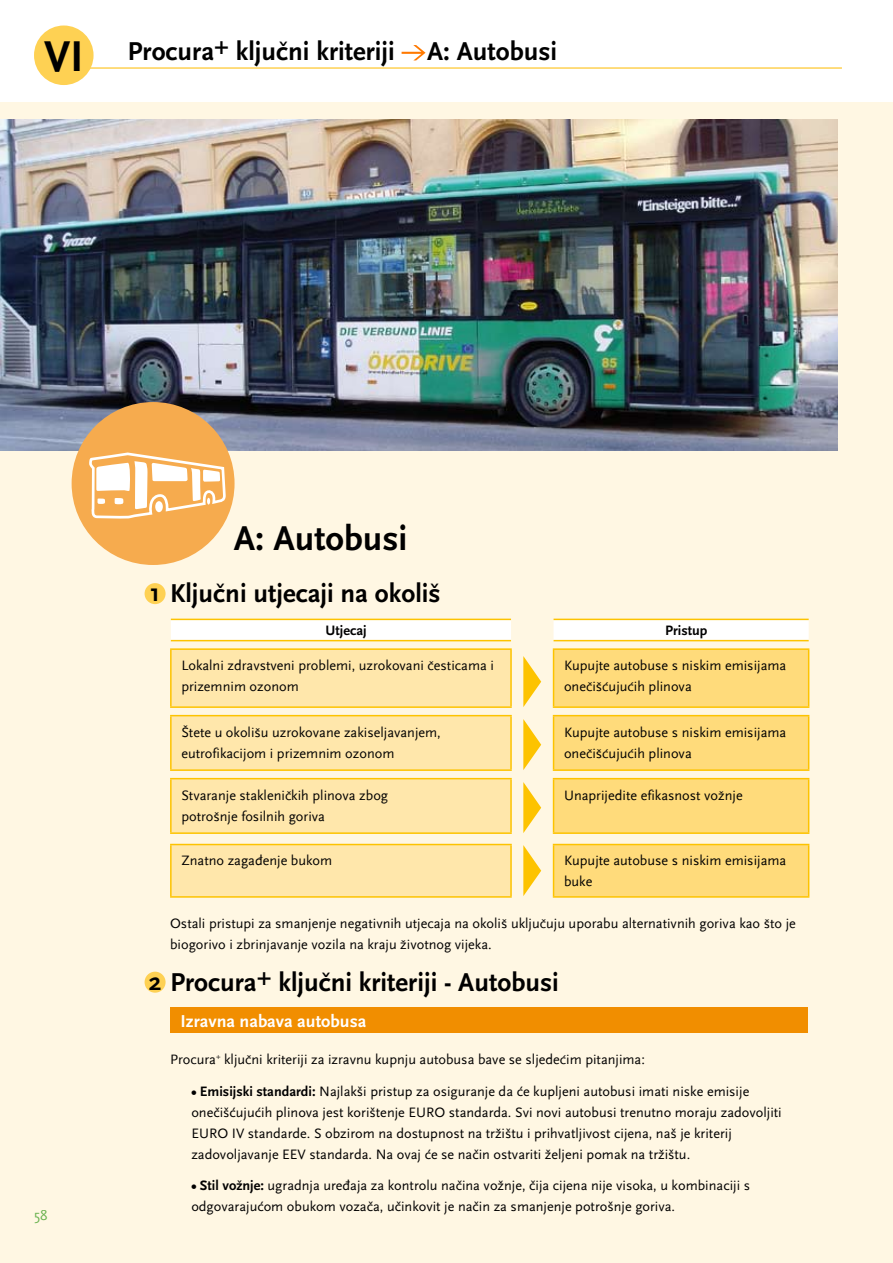
<style>
.page{position:relative;width:893px;height:1263px;background:#fff}
.page>*{position:absolute;margin:0;border:0;box-sizing:border-box;transform-origin:0 0}
.t1{font:700 45px "Scala Sans Pro";color:#000}
.t2{font:700 36px "Scala Sans Pro";color:#000}
.t3{font:700 27px "Scala Sans Pro";color:#000}
.t4{font:700 18px "Scala Sans Pro";color:#fff}
.t5{font:15px "Scala Sans Pro";color:#45a12b}
.t6{font:500 14.25px/21px "Scala Sans";color:#000}
.t7{font:14.25px/21px "Scala Sans Pro";color:#000}
.t8{font:700 14.25px "Scala Sans Pro";color:#000}
.s1{font-size:25.5px}
.s2{font-weight:700}
</style>
<div class="page">
<div style="left:0;top:102px;width:893px;height:1161px;background:#fff7e3"></div>
<hr style="left:64px;top:67px;width:778px;height:2px;background:#fed153">
<div style="left:34px;top:26px;width:60px;height:59px;background:#fed153;border-radius:50%"></div>
<svg style="left:171px;top:619px;width:638px;height:22px"></svg>
<svg style="left:171px;top:650px;width:340px;height:246px;background:#fee8af"></svg>
<svg style="left:554px;top:650px;width:255px;height:246px;background:#fedd84"></svg>
<hr style="left:171px;top:640px;width:340px;height:1px;background:#fdc300">
<hr style="left:554px;top:640px;width:255px;height:1px;background:#fdc300">
<hr style="left:170px;top:706px;width:342px;height:2px;background:#fdc300">
<hr style="left:553px;top:706px;width:256px;height:2px;background:#fdc300">
<hr style="left:170px;top:769px;width:342px;height:2px;background:#fdc300">
<hr style="left:553px;top:769px;width:256px;height:2px;background:#fdc300">
<hr style="left:170px;top:832px;width:342px;height:2px;background:#fdc300">
<hr style="left:553px;top:832px;width:256px;height:2px;background:#fdc300">
<hr style="left:170px;top:896px;width:342px;height:2px;background:#fdc300">
<hr style="left:553px;top:896px;width:256px;height:2px;background:#fdc300">
<hr style="left:171px;top:619px;width:340px;height:1px;background:#fdc300">
<hr style="left:170px;top:648px;width:342px;height:2px;background:#fdc300">
<hr style="left:170px;top:650px;width:2px;height:56px;background:#fdc300">
<hr style="left:510px;top:650px;width:2px;height:56px;background:#fdc300">
<hr style="left:170px;top:715px;width:342px;height:1px;background:#fdc300">
<hr style="left:170px;top:716px;width:2px;height:53px;background:#fdc300">
<hr style="left:510px;top:716px;width:2px;height:53px;background:#fdc300">
<hr style="left:170px;top:778px;width:342px;height:1px;background:#fdc300">
<hr style="left:170px;top:779px;width:2px;height:53px;background:#fdc300">
<hr style="left:510px;top:779px;width:2px;height:53px;background:#fdc300">
<hr style="left:170px;top:844px;width:342px;height:1px;background:#fdc300">
<hr style="left:170px;top:845px;width:2px;height:51px;background:#fdc300">
<hr style="left:510px;top:845px;width:2px;height:51px;background:#fdc300">
<hr style="left:554px;top:619px;width:255px;height:1px;background:#fdc300">
<hr style="left:553px;top:648px;width:256px;height:2px;background:#fdc300">
<hr style="left:553px;top:650px;width:1px;height:56px;background:#fdc300">
<hr style="left:808px;top:650px;width:1px;height:56px;background:#fdc300">
<hr style="left:553px;top:715px;width:256px;height:1px;background:#fdc300">
<hr style="left:553px;top:716px;width:1px;height:53px;background:#fdc300">
<hr style="left:808px;top:716px;width:1px;height:53px;background:#fdc300">
<hr style="left:553px;top:778px;width:256px;height:1px;background:#fdc300">
<hr style="left:553px;top:779px;width:1px;height:53px;background:#fdc300">
<hr style="left:808px;top:779px;width:1px;height:53px;background:#fdc300">
<hr style="left:553px;top:844px;width:256px;height:1px;background:#fdc300">
<hr style="left:553px;top:845px;width:1px;height:51px;background:#fdc300">
<hr style="left:808px;top:845px;width:1px;height:51px;background:#fdc300">
<svg style="left:523px;top:656px;width:18px;height:51px"></svg>
<svg style="left:523px;top:719px;width:18px;height:51px"></svg>
<svg style="left:523px;top:782px;width:18px;height:51px"></svg>
<svg style="left:523px;top:845px;width:18px;height:51px"></svg>
<div style="left:170px;top:1007px;width:638px;height:26px;background:#f18e00"></div>
<div style="left:145px;top:583px;width:21px;height:21px;background:#fed153;border-radius:50%"></div>
<div style="left:145px;top:972px;width:21px;height:21px;background:#fed153;border-radius:50%"></div>
<svg style="left:402px;top:45px;width:24px;height:15px"></svg>
<img style="left:0;top:119px;width:838px;height:332px">
<div style="left:72px;top:402px;width:163px;height:163px;background:#f6ab4e;border-radius:50%"></div>
<svg style="left:89px;top:454px;width:138px;height:65px"></svg>
<h1 class="t1" style="left:44px;top:30px;width:41px">VI</h1>
<h3 class="t3" style="left:128px;top:35px;width:431px">Procura+ ključni kriteriji A: Autobusi</h3>
<p class="t5" style="left:34px;top:1207px;width:15px">58</p>
<h2 class="t2" style="left:234px;top:517px;width:175px">A: Autobusi</h2>
<h3 class="t3" style="left:150px;top:577px;width:292px"><span class="s1">1</span> Ključni utjecaji na okoliš</h3>
<p class="t8" style="left:326px;top:622px;width:43px">Utjecaj</p>
<p class="t8" style="left:665px;top:622px;width:44px">Pristup</p>
<p class="t6" style="left:181px;top:655px;width:314px">Lokalni zdravstveni problemi, uzrokovani česticama i prizemnim ozonom</p>
<p class="t6" style="left:564px;top:655px;width:224px">Kupujte autobuse s niskim emisijama onečišćujućih plinova</p>
<p class="t6" style="left:181px;top:722px;width:261px">Štete u okolišu uzrokovane zakiseljavanjem, eutrofikacijom i prizemnim ozonom</p>
<p class="t6" style="left:564px;top:722px;width:224px">Kupujte autobuse s niskim emisijama onečišćujućih plinova</p>
<p class="t6" style="left:181px;top:785px;width:208px">Stvaranje stakleničkih plinova zbog potrošnje fosilnih goriva</p>
<p class="t6" style="left:564px;top:785px;width:180px">Unaprijedite efikasnost vožnje</p>
<p class="t6" style="left:181px;top:850px;width:152px">Znatno zagađenje bukom</p>
<p class="t6" style="left:564px;top:850px;width:224px">Kupujte autobuse s niskim emisijama buke</p>
<p class="t6" style="left:170px;top:913px;width:627px">Ostali pristupi za smanjenje negativnih utjecaja na okoliš uključuju uporabu alternativnih goriva kao što je biogorivo i zbrinjavanje vozila na kraju životnog vijeka.</p>
<h3 class="t3" style="left:149px;top:966px;width:411px"><span class="s1">2</span> Procura+ ključni kriteriji - Autobusi</h3>
<p class="t4" style="left:181px;top:1010px;width:187px">Izravna nabava autobusa</p>
<p class="t6" style="left:170px;top:1049px;width:476px">Procura<sup>+</sup> ključni kriteriji za izravnu kupnju autobusa bave se sljedećim pitanjima:</p>
<p class="t7" style="left:191px;top:1080px;width:592px"><span class="s2">• Emisijski standardi:</span> Najlakši pristup za osiguranje da će kupljeni autobusi imati niske emisije onečišćujućih plinova jest korištenje EURO standarda. Svi novi autobusi trenutno moraju zadovoljiti EURO IV standarde. S obzirom na dostupnost na tržištu i prihvatljivost cijena, naš je kriterij zadovoljavanje EEV standarda. Na ovaj će se način ostvariti željeni pomak na tržištu.</p>
<p class="t7" style="left:191px;top:1175px;width:560px"><span class="s2">• Stil vožnje:</span> ugradnja uređaja za kontrolu načina vožnje, čija cijena nije visoka, u kombinaciji s odgovarajućom obukom vozača, učinkovit je način za smanjenje potrošnje goriva.</p>
</div>
